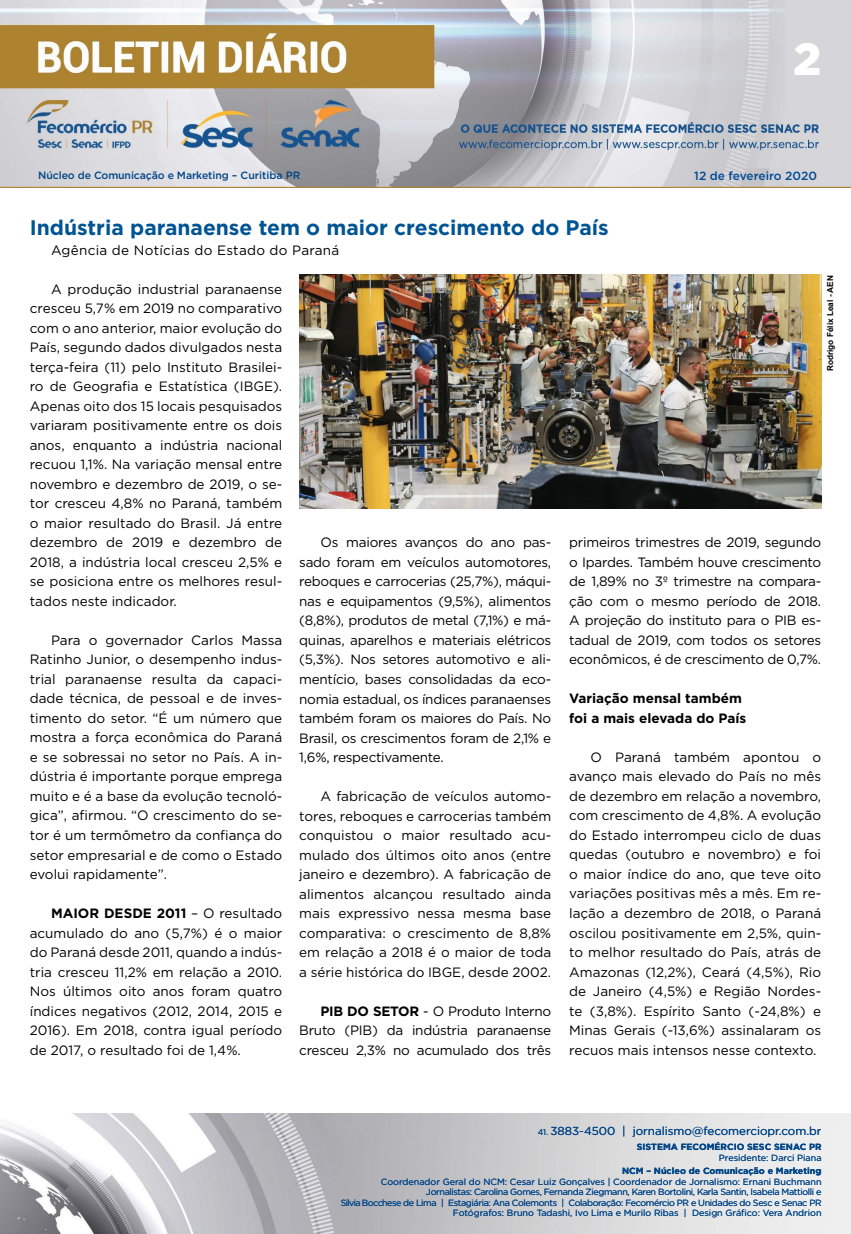
<style>
.page{position:relative;width:851px;height:1234px;background:#fff}
.page>*{position:absolute;margin:0;border:0;box-sizing:border-box;transform-origin:0 0}
.t1{font:900 45px "Gotham";color:#fff}
.t2{font:700 21px "Gotham";color:#005493}
.t3{font:13.5px/19.5px "Gotham";color:#000;text-align:justify}
.t4{font:700 13.5px/19.5px "Gotham";color:#000}
.t5{font:13.5px "Gotham";letter-spacing:.02em;color:#000}
.t6{font:500 11.85px "Gotham";color:#004a93}
.t7{font:11.55px "Gotham";color:#004587}
.t8{font:500 10.5px "Gotham";letter-spacing:-.01em;color:#004587}
.t9{font:9px/10.5px "Gotham";letter-spacing:-.04em;color:#004587;text-align:right}
.t10{font:700 9px "Gotham";color:#004587}
.t11{font:9px "Gotham";color:#004587}
.t12{font:700 8.25px "Arial";color:#000}
.s1{font-weight:700}
.s2{font-size:8.25px}
</style>
<div class="page">
<img style="left:0;top:0;width:850px;height:188px">
<img style="left:0;top:1113px;width:850px;height:120px">
<img style="left:299px;top:274px;width:522px;height:234px">
<p class="t8" style="left:38px;top:168px;width:264px">Núcleo de Comunicação e Marketing – Curitiba PR</p>
<h2 class="t2" style="left:30px;top:214px;width:580px">Indústria paranaense tem o maior crescimento do País</h2>
<p class="t5" style="left:51px;top:241px;width:290px">Agência de Notícias do Estado do Paraná</p>
<h1 class="t1" style="left:793px;top:28px;width:30px">2</h1>
<p class="t6" style="left:694px;top:167px;width:124px">12 de fevereiro 2020</p>
<p class="t3" style="left:30px;top:279px;width:254px;text-indent:21px">A produção industrial paranaense cresceu 5,7% em 2019 no comparativo com o ano anterior, maior evolução do País, segundo dados divulgados nesta terça-feira (11) pelo Instituto Brasilei&shy;ro de Geografia e Estatística (IBGE).<br>Apenas oito dos 15 locais pesquisados variaram positivamente entre os dois anos, enquanto a indústria nacional recuou 1,1%. Na variação mensal entre novembro e dezembro de 2019, o se&shy;tor cresceu 4,8% no Paraná, também o maior resultado do Brasil. Já entre dezembro de 2019 e dezembro de 2018, a indústria local cresceu 2,5% e se posiciona entre os melhores resul&shy;tados neste indicador.</p>
<p class="t3" style="left:30px;top:630px;width:254px;text-indent:21px">Para o governador Carlos Massa Ratinho Junior, o desempenho indus&shy;trial paranaense resulta da capaci&shy;dade técnica, de pessoal e de inves&shy;timento do setor. “É um número que mostra a força econômica do Paraná e se sobressai no setor no País. A in&shy;dústria é importante porque emprega muito e é a base da evolução tecnoló&shy;gica”, afirmou. “O crescimento do se&shy;tor é um termômetro da confiança do setor empresarial e de como o Estado evolui rapidamente”.</p>
<p class="t3" style="left:30px;top:903px;width:254px;text-indent:21px"><span class="s1">MAIOR DESDE 2011</span> – O resultado acumulado do ano (5,7%) é o maior do Paraná desde 2011, quando a indús&shy;tria cresceu 11,2% em relação a 2010.<br>Nos últimos oito anos foram quatro índices negativos (2012, 2014, 2015 e 2016). Em 2018, contra igual período de 2017, o resultado foi de 1,4%.</p>
<p class="t3" style="left:299px;top:532px;width:253px;text-indent:21px">Os maiores avanços do ano pas&shy;sado foram em veículos automotores, reboques e carrocerias (25,7%), máqui&shy;nas e equipamentos (9,5%), alimentos (8,8%), produtos de metal (7,1%) e má&shy;quinas, aparelhos e materiais elétricos (5,3%). Nos setores automotivo e ali&shy;mentício, bases consolidadas da eco&shy;nomia estadual, os índices paranaenses também foram os maiores do País. No Brasil, os crescimentos foram de 2,1% e 1,6%, respectivamente.</p>
<p class="t3" style="left:299px;top:786px;width:253px;text-indent:21px">A fabricação de veículos automo&shy;tores, reboques e carrocerias também conquistou o maior resultado acu&shy;mulado dos últimos oito anos (entre janeiro e dezembro). A fabricação de alimentos alcançou resultado ainda mais expressivo nessa mesma base comparativa: o crescimento de 8,8% em relação a 2018 é o maior de toda a série histórica do IBGE, desde 2002.</p>
<p class="t3" style="left:299px;top:1000px;width:253px;text-indent:21px"><span class="s1">PIB DO SETOR</span> - O Produto Interno Bruto (PIB) da indústria paranaense cresceu 2,3% no acumulado dos três</p>
<p class="t12" style="left:824px;top:371px;width:97px;rotate:-90deg">Rodrigo Félix Leal - AEN</p>
<p class="t3" style="left:569px;top:532px;width:253px">primeiros trimestres de 2019, segundo o Ipardes. Também houve crescimento de 1,89% no 3º trimestre na compara&shy;ção com o mesmo período de 2018.<br>A projeção do instituto para o PIB es&shy;tadual de 2019, com todos os setores econômicos, é de crescimento de 0,7%.</p>
<p class="t4" style="left:569px;top:688px;width:178px">Variação mensal também foi a mais elevada do País</p>
<p class="t3" style="left:569px;top:747px;width:253px;text-indent:21px">O Paraná também apontou o avanço mais elevado do País no mês de dezembro em relação a novembro, com crescimento de 4,8%. A evolução do Estado interrompeu ciclo de duas quedas (outubro e novembro) e foi o maior índice do ano, que teve oito variações positivas mês a mês. Em re&shy;lação a dezembro de 2018, o Paraná oscilou positivamente em 2,5%, quin&shy;to melhor resultado do País, atrás de Amazonas (12,2%), Ceará (4,5%), Rio de Janeiro (4,5%) e Região Nordes&shy;te (3,8%). Espírito Santo (-24,8%) e Minas Gerais (-13,6%) assinalaram os recuos mais intensos nesse contexto.</p>
<p class="t7" style="left:537px;top:1123px;width:285px"><span class="s2">41.</span> 3883-4500 | jornalismo@fecomerciopr.com.br</p>
<p class="t10" style="left:636px;top:1140px;width:186px">SISTEMA FECOMÉRCIO SESC SENAC PR</p>
<p class="t11" style="left:718px;top:1151px;width:104px">Presidente: Darci Piana</p>
<p class="t10" style="left:622px;top:1164px;width:201px">NCM – Núcleo de Comunicação e Marketing</p>
<p class="t9" style="left:341px;top:1175px;width:482px">Coordenador Geral do NCM: Cesar Luiz Gonçalves | Coordenador de Jornalismo: Ernani Buchmann Jornalistas: Carolina Gomes, Fernanda Ziegmann, Karen Bortolini, Karla Santin, Isabela Mattiolli e<br>Silvia Bocchese de Lima | Estagiária: Ana Colemonts | Colaboração: Fecomércio PR e Unidades do Sesc e Senac PR Fotógrafos: Bruno Tadashi, Ivo Lima e Murilo Ribas | Design Gráfico: Vera Andrion</p>
</div>
